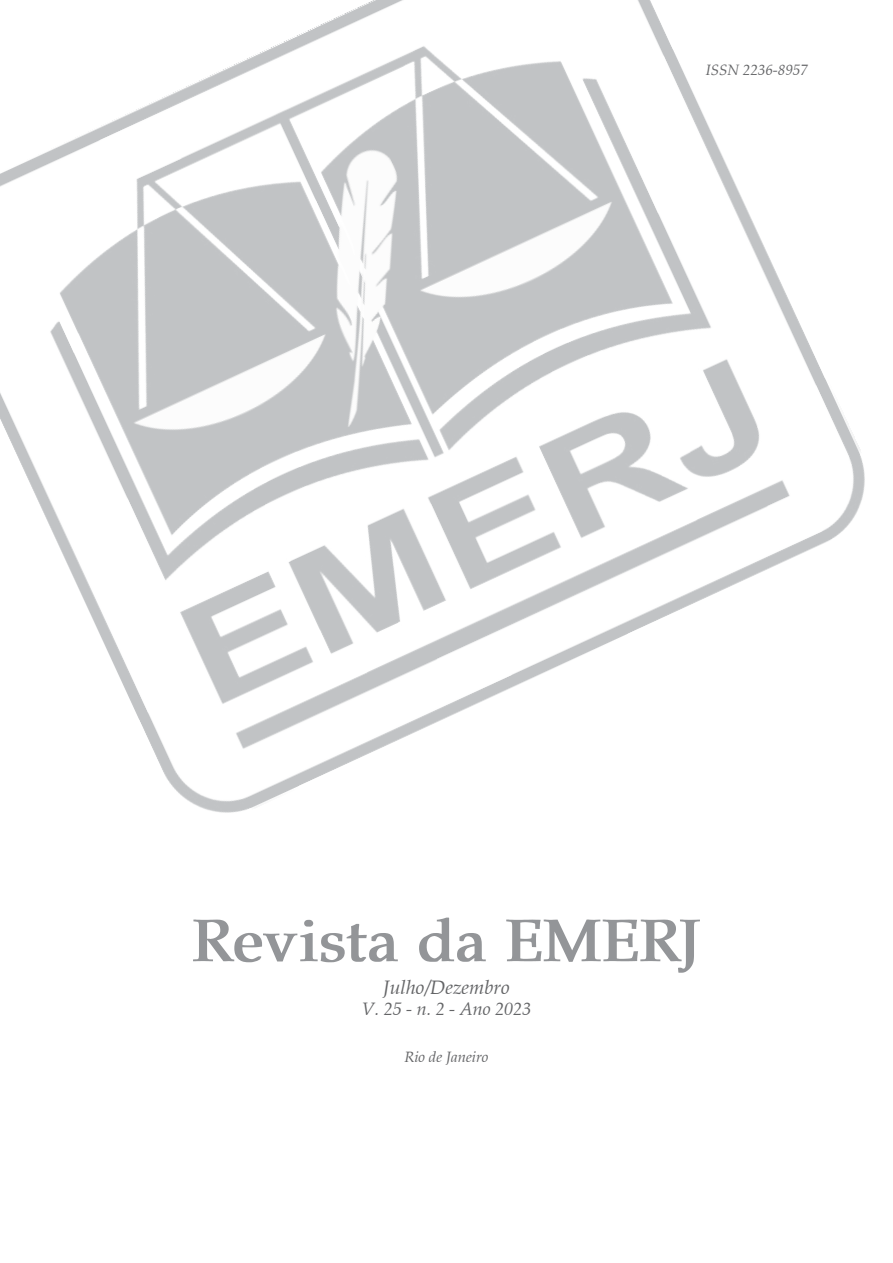
<style>
.page{position:relative;width:893px;height:1263px;background:#fff}
.page>*{position:absolute;margin:0;border:0;box-sizing:border-box;transform-origin:0 0}
.t1{font:700 60px "Palatino";letter-spacing:-.02em;color:#939598}
.t2{font:italic 19.5px "Palatino";color:#636466}
.t3{font:italic 18px "Palatino";color:#636466}
.t4{font:italic 15px "Palatino";color:#636466}
</style>
<div class="page">
<img style="left:0;top:0;width:865px;height:813px">
<p class="t4" style="left:706px;top:61px;width:104px">ISSN 2236-8957</p>
<h1 class="t1" style="left:192px;top:905px;width:511px">Revista da EMERJ</h1>
<h2 class="t2" style="left:383px;top:976px;width:128px">Julho/Dezembro</h2>
<p class="t3" style="left:362px;top:999px;width:171px">V. 25 - n. 2 - Ano 2023</p>
<p class="t4" style="left:404px;top:1048px;width:86px">Rio de Janeiro</p>
</div>
